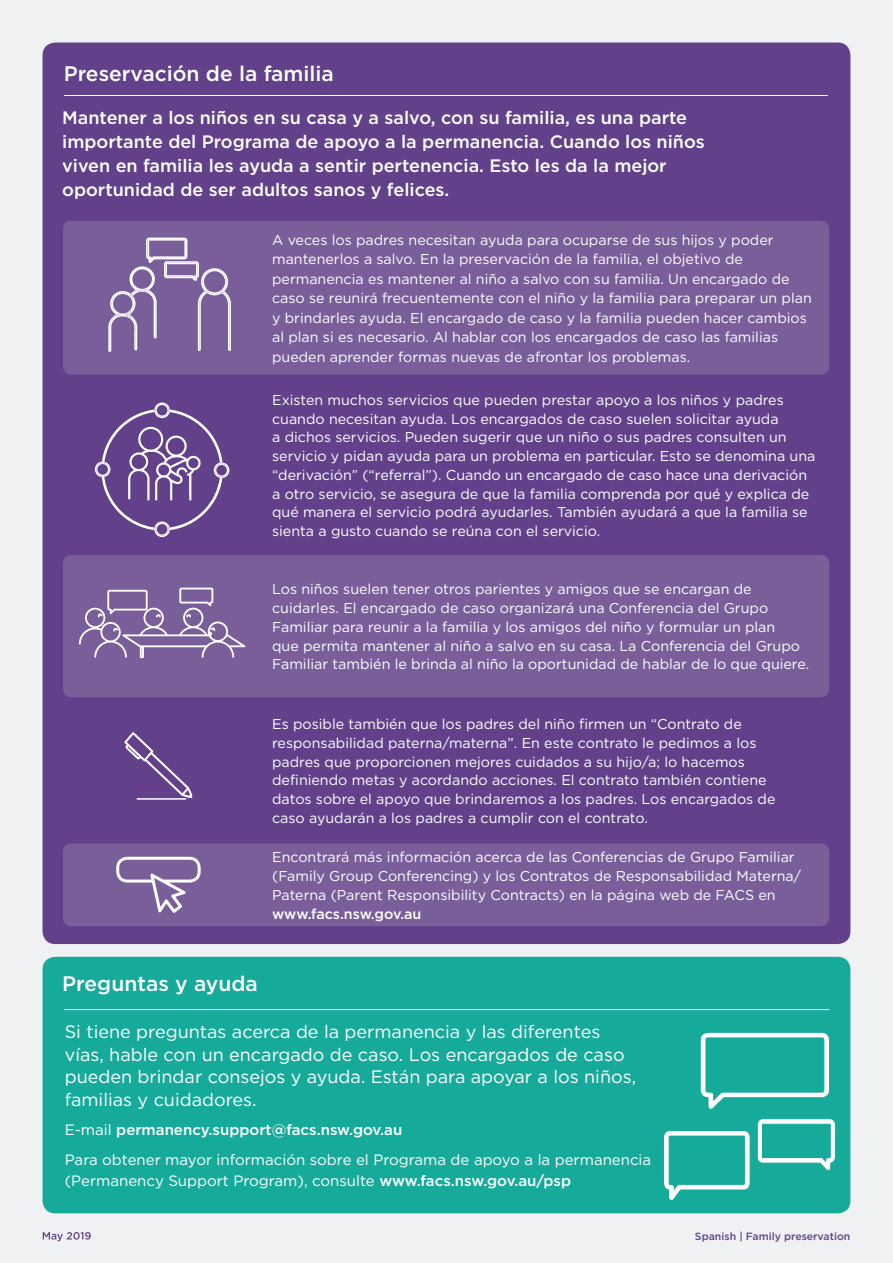
<style>
.page{position:relative;width:893px;height:1263px;background:#f0f1f2}
.page>*{position:absolute;margin:0;border:0;box-sizing:border-box;transform-origin:0 0}
.Box_Subheading{font:500 21px "Gotham";color:#fff}
.Body_Copy{font:500 18px/24px "Gotham";color:#fff}
.Body_Copy-2{font:18px/22.5px "Gotham";color:#fff}
.Body_Copy-3{font:15px/21px "Gotham";color:#fff}
.Body_Copy-4{font:500 15px "Gotham";color:#fff}
.Body_Copy-5{font:14.25px/18.8px "Gotham";color:#fff}
.t1{font:500 10.5px "Gotham";color:#62418a}
.s1{font-weight:500}
.s2{font-weight:400}
</style>
<div class="page">
<div style="left:43px;top:43px;width:807px;height:901px;background:#62418a;border-radius:13px"></div>
<hr style="left:64px;top:95px;width:764px;height:1px;background:#fff">
<div style="left:43px;top:957px;width:807px;height:256px;background:#16aa9b;border-radius:13px"></div>
<hr style="left:64px;top:1009px;width:765px;height:1px;background:#fff">
<svg style="left:700px;top:1032px;width:130px;height:78px"></svg>
<svg style="left:663px;top:1118px;width:173px;height:83px"></svg>
<div style="left:63px;top:221px;width:766px;height:154px;background:#795e9a;border-radius:9px"></div>
<div style="left:63px;top:555px;width:766px;height:142px;background:#795e9a;border-radius:9px"></div>
<div style="left:63px;top:843px;width:766px;height:83px;background:#795e9a;border-radius:9px"></div>
<svg style="left:95px;top:402px;width:134px;height:135px"></svg>
<svg style="left:108px;top:238px;width:123px;height:114px"></svg>
<svg style="left:79px;top:588px;width:166px;height:70px"></svg>
<svg style="left:124px;top:732px;width:69px;height:66px"></svg>
<hr style="left:137px;top:798px;width:49px;height:2px;background:#fff">
<svg style="left:116px;top:857px;width:85px;height:56px"></svg>
<svg style="left:43px;top:1232px;width:48px;height:9px"></svg>
<p class="Box_Subheading" style="left:64px;top:59px;width:272px">Preservación de la familia</p>
<p class="Body_Copy" style="left:62px;top:105px;width:644px">Mantener a los niños en su casa y a salvo, con su familia, es una parte importante del Programa de apoyo a la permanencia. Cuando los niños viven en familia les ayuda a sentir pertenencia. Esto les da la mejor oportunidad de ser adultos sanos y felices.</p>
<p class="Body_Copy-5" style="left:272px;top:230px;width:541px;line-height:19.5px">A veces los padres necesitan ayuda para ocuparse de sus hijos y poder mantenerlos a salvo. En la preservación de la familia, el objetivo de permanencia es mantener al niño a salvo con su familia. Un encargado de caso se reunirá frecuentemente con el niño y la familia para preparar un plan y brindarles ayuda. El encargado de caso y la familia pueden hacer cambios al plan si es necesario. Al hablar con los encargados de caso las familias pueden aprender formas nuevas de afrontar los problemas.</p>
<p class="Body_Copy-5" style="left:272px;top:390px;width:545px">Existen muchos servicios que pueden prestar apoyo a los niños y padres cuando necesitan ayuda. Los encargados de caso suelen solicitar ayuda<br>a dichos servicios. Pueden sugerir que un niño o sus padres consulten un servicio y pidan ayuda para un problema en particular. Esto se denomina una “derivación” (“referral”). Cuando un encargado de caso hace una derivación a otro servicio, se asegura de que la familia comprenda por qué y explica de qué manera el servicio podrá ayudarles. También ayudará a que la familia se sienta a gusto cuando se reúna con el servicio.</p>
<p class="Body_Copy-5" style="left:272px;top:580px;width:539px">Los niños suelen tener otros parientes y amigos que se encargan de cuidarles. El encargado de caso organizará una Conferencia del Grupo Familiar para reunir a la familia y los amigos del niño y formular un plan<br>que permita mantener al niño a salvo en su casa. La Conferencia del Grupo Familiar también le brinda al niño la oportunidad de hablar de lo que quiere.</p>
<p class="Body_Copy-5" style="left:272px;top:714px;width:505px">Es posible también que los padres del niño firmen un “Contrato de responsabilidad paterna/materna”. En este contrato le pedimos a los padres que proporcionen mejores cuidados a su hijo/a; lo hacemos definiendo metas y acordando acciones. El contrato también contiene datos sobre el apoyo que brindaremos a los padres. Los encargados de caso ayudarán a los padres a cumplir con el contrato.</p>
<p class="Body_Copy-5" style="left:272px;top:848px;width:530px">Encontrará más información acerca de las Conferencias de Grupo Familiar (Family Group Conferencing) y los Contratos de Responsabilidad Materna/ Paterna (Parent Responsibility Contracts) en la página web de FACS en <span class="s1">www.facs.nsw.gov.au</span></p>
<p class="Box_Subheading" style="left:62px;top:970px;width:197px">Preguntas y ayuda</p>
<p class="Body_Copy-2" style="left:65px;top:1020px;width:573px">Si tiene preguntas acerca de la permanencia y las diferentes vías, hable con un encargado de caso. Los encargados de caso pueden brindar consejos y ayuda. Están para apoyar a los niños, familias y cuidadores.</p>
<p class="Body_Copy-4" style="left:65px;top:1120px;width:339px"><span class="s2">E-mail</span> permanency.support@facs.nsw.gov.au</p>
<p class="Body_Copy-3" style="left:65px;top:1149px;width:588px">Para obtener mayor información sobre el Programa de apoyo a la permanencia (Permanency Support Program), consulte <span class="s1">www.facs.nsw.gov.au/psp</span></p>
<p class="t1" style="left:695px;top:1229px;width:157px">Spanish | Family preservation</p>
</div>
